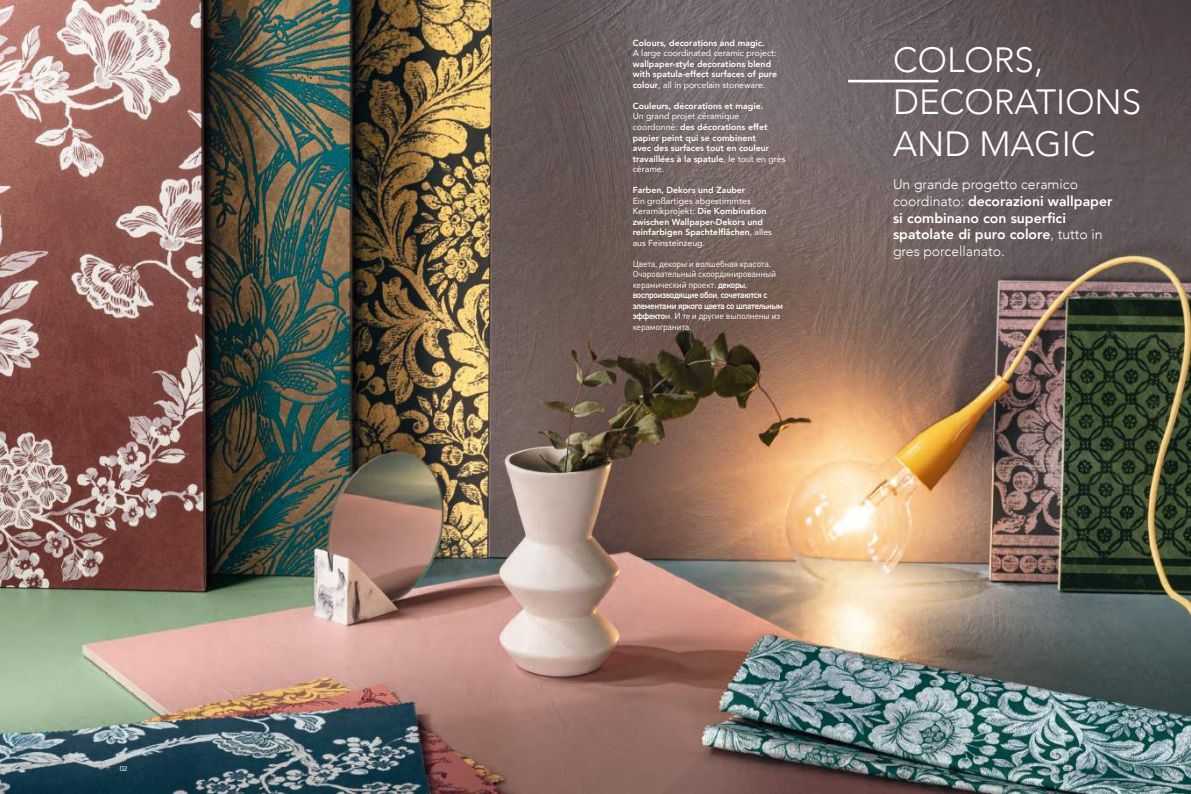
<style>
.page{position:relative;width:1191px;height:794px;background:#fff}
.page>*{position:absolute;margin:0;border:0;box-sizing:border-box;transform-origin:0 0}
.t1{font:300 35px/42px "Avenir";color:#fff}
.t2{font:800 14px/16.8px "Avenir";color:#fff}
.t3{font:800 8.75px/10.5px "Avenir";color:#fff}
.t4{font:8.75px/10.5px "DIN Pro";letter-spacing:-.03em;color:#fff}
.t5{font:700 8.75px/10.5px "DIN Alternate";letter-spacing:-.03em;color:#fff}
.t6{font:8.75px "Avenir";color:#fff}
.t7{font:7px "Avenir";color:#fff}
.s1{font-weight:400}
.s2{font-family:"DIN Alternate";font-weight:700}
.s3{font-weight:300}
</style>
<div class="page">
<img style="left:0;top:0;width:1191px;height:794px">
<hr style="left:848px;top:80px;width:90px;height:2px;background:#fff">
<p class="t3" style="left:632px;top:38px;width:133px">Colours, decorations and magic.</p>
<p class="t6" style="left:632px;top:46px;width:145px">A large coordinated ceramic project:</p>
<p class="t3" style="left:632px;top:59px;width:146px">wallpaper-style decorations blend with spatula-effect surfaces of pure colour<span class="s1">, all in porcelain stoneware.</span></p>
<p class="t3" style="left:632px;top:101px;width:132px">Couleurs, décorations et magie.</p>
<p class="t3" style="left:632px;top:111px;width:154px"><span class="s1">Un grand projet céramique coordonné:</span> des décorations effet papier peint qui se combinent<br>avec des surfaces tout en couleur travaillées à la spatule<span class="s1">, le tout en grès cérame.</span></p>
<p class="t3" style="left:632px;top:185px;width:114px">Farben, Dekors und Zauber</p>
<p class="t3" style="left:632px;top:195px;width:141px"><span class="s1">Ein großartiges abgestimmtes<br>Keramikprojekt:</span> Die Kombination zwischen Wallpaper-Dekors und reinfarbigen Spachtelflächen<span class="s1">, alles aus Feinsteinzeug.</span></p>
<p class="t4" style="left:632px;top:258px;width:145px">Цвета, декоры и волшебная красота.<br>Очаровательный скоординированный керамический проект: <span class="s2">декоры,</span></p>
<p class="t5" style="left:632px;top:289px;width:152px">воспроизводящие обои, сочетаются с элементами яркого цвета со шпательным</p>
<p class="t4" style="left:632px;top:310px;width:149px"><span class="s2">эффекто</span>м. И те и другие выполнены из керамогранита.</p>
<h1 class="t1" style="left:893px;top:39px;width:249px">COLORS,<br>DECORATIONS<br>AND MAGIC</h1>
<h2 class="t2" style="left:893px;top:176px;width:221px"><span class="s3">Un grande progetto ceramico coordinato:</span> decorazioni wallpaper si combinano con superfici spatolate di puro colore<span class="s3">, tutto in gres porcellanato.</span></h2>
<p class="t7" style="left:120px;top:763px;width:9px">02</p>
<p class="t7" style="left:1063px;top:763px;width:9px">03</p>
</div>
